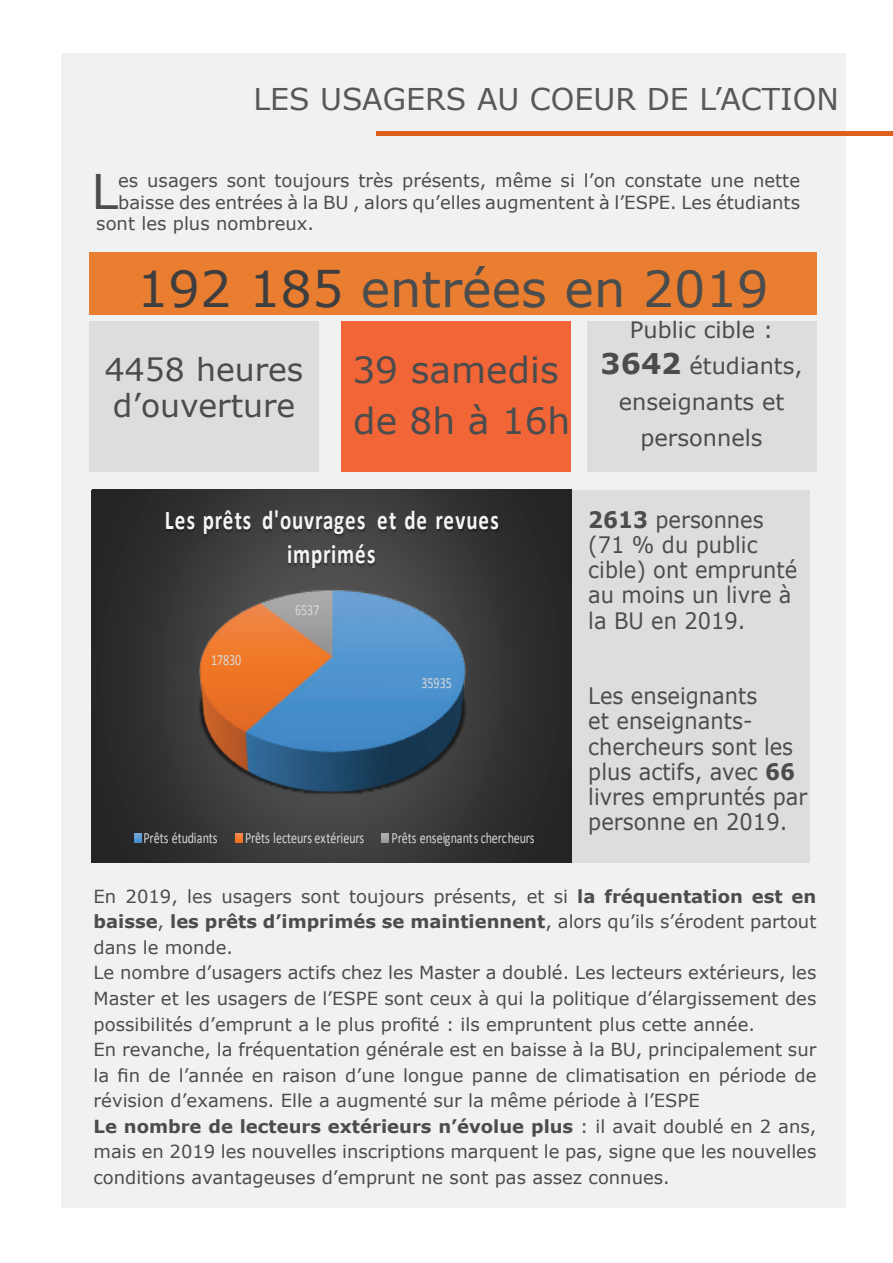
<style>
.page{position:relative;width:893px;height:1263px;background:#fff}
.page>*{position:absolute;margin:0;border:0;box-sizing:border-box;transform-origin:0 0}
.t1{font:49.5px "Verdana";color:#4b4c4d}
.t2{font:47.7px "Verdana";color:#4b4c4d}
.t3{font:36px/51.8px "Verdana";color:#4b4c4d}
.t4{font:31.5px/36px "Verdana";color:#4b4c4d}
.t5{font:30px "Verdana";color:#57585a}
.t6{font:700 27.3px/33.8px "Calibri";letter-spacing:.04em;color:#f4f5f6;text-align:center;scale:.77 1}
.t7{font:22.65px/25.2px "Verdana";color:#4b4c4d;scale:.93 1}
.t8{font:22.5px/36px "Verdana";color:#4b4c4d;text-align:center}
.t9{font:18px/25.5px "Verdana";color:#4b4c4d}
.t10{font:15.6px "Calibri";letter-spacing:-.005em;color:#d9d9d8;scale:.77 1}
.s1{color:#3e3e3f}
.s2{font-weight:700;font-size:28.5px}
.s3{font-weight:700}
</style>
<div class="page">
<div style="left:61px;top:53px;width:785px;height:1155px;background:#f0f1f2"></div>
<hr style="left:376px;top:132px;width:517px;height:4px;background:#de601d">
<div style="left:89px;top:321px;width:230px;height:151px;background:#dcdddf"></div>
<div style="left:89px;top:252px;width:727px;height:63px;background:#e97d30"></div>
<div style="left:571px;top:490px;width:239px;height:372px;background:#dcdddf"></div>
<div style="left:341px;top:321px;width:229px;height:151px;background:#f26537"></div>
<svg style="left:91px;top:490px;width:480px;height:372px;background:#303131"></svg>
<img style="left:106px;top:589px;width:452px;height:214px">
<img style="left:147px;top:491px;width:378px;height:70px">
<img style="left:270px;top:525px;width:123px;height:70px">
<svg style="left:134px;top:834px;width:7px;height:9px"></svg>
<svg style="left:235px;top:834px;width:7px;height:9px"></svg>
<svg style="left:382px;top:834px;width:7px;height:9px"></svg>
<div style="left:587px;top:321px;width:229px;height:151px;background:#dcdddf"></div>
<h3 class="t5" style="left:253px;top:79px;width:587px">LES USAGERS AU COEUR DE L’ACTION</h3>
<h2 class="t2" style="left:92px;top:158px;width:28px">L</h2>
<p class="t9" style="left:118px;top:168px;width:683px">es usagers sont toujours très présents, même si l’on constate une nette</p>
<p class="t9" style="left:118px;top:189px;width:683px">baisse des entrées à la BU , alors qu’elles augmentent à l’ESPE. Les étudiants</p>
<p class="t9" style="left:96px;top:211px;width:219px">sont les plus nombreux.</p>
<h1 class="t1" style="left:137px;top:255px;width:633px"><span class="s1">192 185</span> entrées en 2019</h1>
<h3 class="t4" style="left:105px;top:351px;width:200px">4458 heures d’ouverture</h3>
<h3 class="t3" style="left:352px;top:343px;width:220px">39 samedis de 8h à 16h</h3>
<p class="t8" style="left:600px;top:312px;width:204px">Public cible :<br><span class="s2">3642</span> étudiants, enseignants et personnels</p>
<h3 class="t6" style="left:165px;top:503px;width:435px">Les prêts d'ouvrages et de revues imprimés</h3>
<p class="t10" style="left:211px;top:650px;width:41px">17830</p>
<p class="t10" style="left:295px;top:599px;width:33px">6537</p>
<p class="t10" style="left:422px;top:673px;width:41px">35935</p>
<p class="t10" style="left:144px;top:827px;width:97px">Prêts étudiants</p>
<p class="t10" style="left:245px;top:827px;width:156px">Prêts lecteurs extérieurs</p>
<p class="t10" style="left:392px;top:827px;width:187px">Prêts enseignants chercheurs</p>
<p class="t7" style="left:588px;top:507px;width:226px"><span class="s3">2613</span> personnes (71 % du public cible) ont emprunté au moins un livre à la BU en 2019.</p>
<p class="t7" style="left:588px;top:683px;width:237px">Les enseignants<br>et enseignants&shy;chercheurs sont les plus actifs, avec <span class="s3">66 </span>livres empruntés par personne en 2019.</p>
<p class="t9" style="left:94px;top:883px;width:724px">En 2019, les usagers sont toujours présents, et si <span class="s3">la fréquentation est en baisse</span>, <span class="s3">les prêts d’imprimés se maintiennent</span>, alors qu’ils s’érodent partout dans le monde.<br>Le nombre d’usagers actifs chez les Master a doublé. Les lecteurs extérieurs, les Master et les usagers de l’ESPE sont ceux à qui la politique d’élargissement des possibilités d’emprunt a le plus profité : ils empruntent plus cette année.<br>En revanche, la fréquentation générale est en baisse à la BU, principalement sur la fin de l’année en raison d’une longue panne de climatisation en période de révision d’examens. Elle a augmenté sur la même période à l’ESPE<br><span class="s3">Le nombre de lecteurs extérieurs n’évolue plus</span> : il avait doublé en 2 ans, mais en 2019 les nouvelles inscriptions marquent le pas, signe que les nouvelles conditions avantageuses d’emprunt ne sont pas assez connues.</p>
</div>
